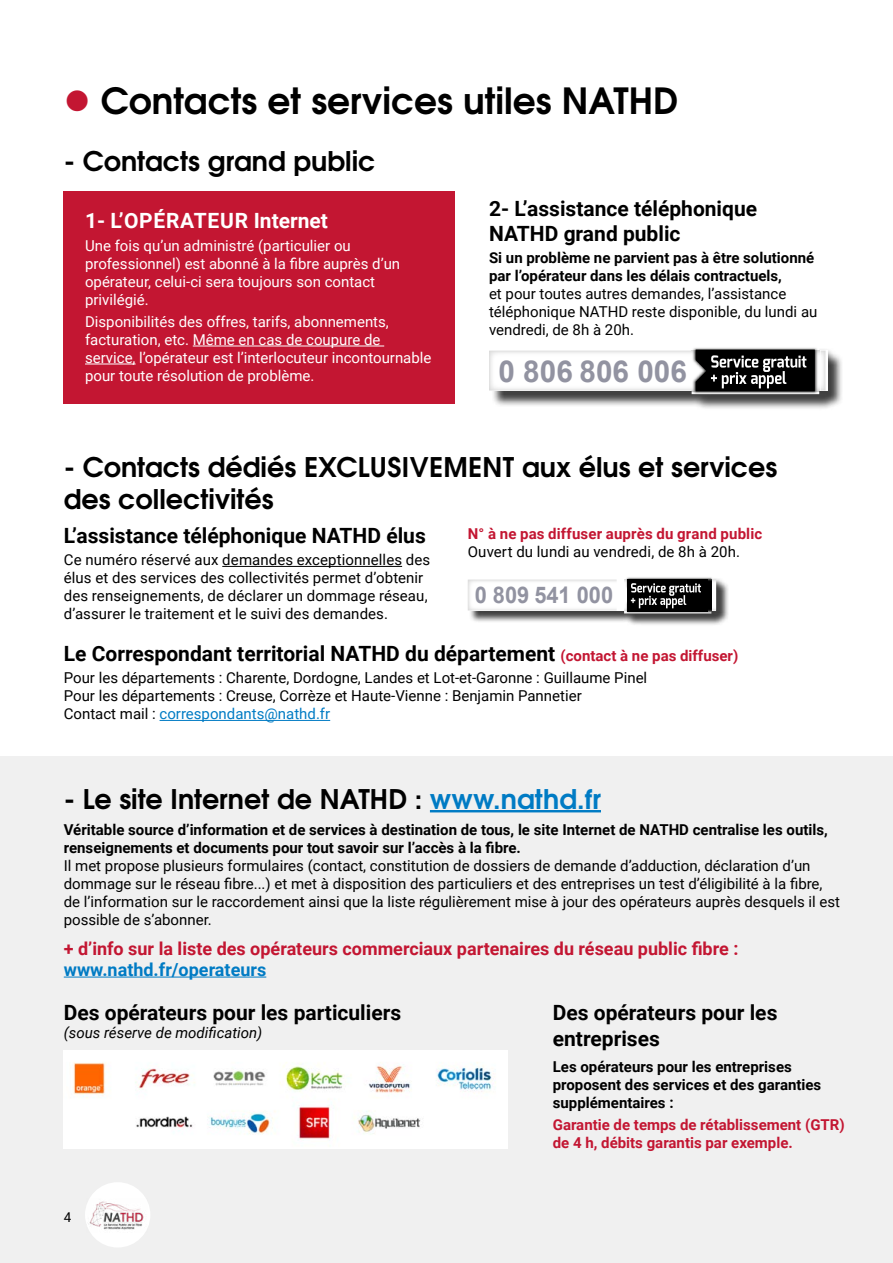
<style>
.page{position:relative;width:893px;height:1263px;background:#fff}
.page>*{position:absolute;margin:0;border:0;box-sizing:border-box;transform-origin:0 0}
.t1{font:700 36px "Te X Gyre Adventor";color:#000}
.t2{font:700 30.15px "Arial";color:#9293a1}
.t3{font:700 27px/32.4px "Te X Gyre Adventor";color:#000}
.t4{font:700 22.95px "Arial";color:#9293a1;scale:.95 1}
.t5{font:700 21px/25.2px "Roboto";color:#000}
.t6{font:700 21px "Roboto";color:#fff}
.t7{font:700 18px "Roboto";color:#c31632}
.t8{font:700 18px "Roboto";color:#007bc4}
.t9{font:15px/18px "Roboto";color:#000}
.t10{font:700 15px/18px "Roboto";color:#000}
.t11{font:15px/18px "Roboto";color:#fff}
.t12{font:700 15px/18px "Roboto";color:#c31632}
.t13{font:italic 15px "Roboto";color:#000}
.t14{font:13.5px "Roboto";color:#000}
.s1{color:#c31632}
.s2{font-size:15px;color:#c31632}
.s3{color:#007bc4}
</style>
<div class="page">
<div style="left:64px;top:191px;width:391px;height:213px;background:#c31632"></div>
<hr style="left:193px;top:346px;width:191px;height:1px;background:#fff">
<hr style="left:85px;top:364px;width:51px;height:1px;background:#fff">
<hr style="left:892px;top:0;width:1px;height:1263px;background:#f0f0f0">
<div style="left:0;top:757px;width:893px;height:506px;background:#f0f0f0"></div>
<img style="left:64px;top:1050px;width:444px;height:98px">
<hr style="left:430px;top:810px;width:171px;height:2px;background:#007bc4">
<hr style="left:64px;top:977px;width:202px;height:1px;background:#007bc4">
<div style="left:491px;top:348px;width:352px;height:63px;background:#000;opacity:.75"></div>
<img style="left:489px;top:351px;width:337px;height:40px">
<img style="left:692px;top:348px;width:127px;height:46px">
<img style="left:692px;top:351px;width:127px;height:40px">
<svg style="left:696px;top:350px;width:119px;height:41px;background:#323232"></svg>
<hr style="left:222px;top:566px;width:180px;height:1px;background:#000">
<div style="left:469px;top:577px;width:260px;height:50px;background:#000;opacity:.75"></div>
<img style="left:468px;top:580px;width:248px;height:30px">
<img style="left:624px;top:577px;width:87px;height:36px">
<img style="left:624px;top:580px;width:87px;height:30px">
<div style="left:627px;top:579px;width:81px;height:32px;background:#000"></div>
<svg style="left:631px;top:583px;width:70px;height:25px"></svg>
<hr style="left:160px;top:720px;width:170px;height:1px;background:#007bc4">
<div style="left:85px;top:1182px;width:65px;height:65px;background:#fff;border-radius:50%"></div>
<img style="left:89px;top:1201px;width:58px;height:29px">
<h1 class="t1" style="left:64px;top:70px;width:616px"><span class="s1">●</span> Contacts et services utiles NATHD</h1>
<h3 class="t3" style="left:64px;top:142px;width:313px">- Contacts grand public</h3>
<h3 class="t6" style="left:85px;top:206px;width:244px">1- L’OPÉRATEUR Internet</h3>
<p class="t11" style="left:85px;top:236px;width:317px">Une fois qu’un administré (particulier ou professionnel) est abonné à la fibre auprès d’un opérateur, celui-ci sera toujours son contact privilégié.</p>
<p class="t11" style="left:85px;top:312px;width:348px">Disponibilités des offres, tarifs, abonnements, facturation, etc. Même en cas de coupure de service, l’opérateur est l’interlocuteur incontournable pour toute résolution de problème.</p>
<h3 class="t5" style="left:489px;top:195px;width:270px">2- L’assistance téléphonique<br>NATHD grand public</h3>
<p class="t10" style="left:489px;top:248px;width:327px">Si un problème ne parvient pas à être solutionné par l’opérateur dans les délais contractuels,</p>
<p class="t9" style="left:489px;top:284px;width:330px">et pour toutes autres demandes, l’assistance téléphonique NATHD reste disponible, du lundi au vendredi, de 8h à 20h.</p>
<h2 class="t2" style="left:498px;top:350px;width:190px">0 806 806 006</h2>
<h3 class="t3" style="left:64px;top:448px;width:715px">- Contacts dédiés EXCLUSIVEMENT aux élus et services des collectivités</h3>
<h3 class="t5" style="left:64px;top:522px;width:364px">L’assistance téléphonique NATHD élus</h3>
<p class="t9" style="left:64px;top:550px;width:368px">Ce numéro réservé aux demandes exceptionnelles des élus et des services des collectivités permet d’obtenir des renseignements, de déclarer un dommage réseau, d’assurer le traitement et le suivi des demandes.</p>
<p class="t12" style="left:468px;top:524px;width:296px">N° à ne pas diffuser auprès du grand public</p>
<p class="t9" style="left:468px;top:542px;width:274px">Ouvert du lundi au vendredi, de 8h à 20h.</p>
<h3 class="t4" style="left:475px;top:579px;width:147px">0 809 541 000</h3>
<h3 class="t5" style="left:64px;top:640px;width:676px">Le Correspondant territorial NATHD du département <span class="s2">(contact à ne pas diffuser)</span></h3>
<p class="t9" style="left:64px;top:668px;width:585px">Pour les départements : Charente, Dordogne, Landes et Lot-et-Garonne : Guillaume Pinel<br>Pour les départements : Creuse, Corrèze et Haute-Vienne : Benjamin Pannetier<br>Contact mail : <span class="s3">correspondants@nathd.fr</span></p>
<h3 class="t3" style="left:64px;top:780px;width:539px">- Le site Internet de NATHD : <span class="s3">www.nathd.fr</span></h3>
<p class="t10" style="left:64px;top:820px;width:765px">Véritable source d’information et de services à destination de tous, le site Internet de NATHD centralise les outils, renseignements et documents pour tout savoir sur l’accès à la fibre.</p>
<p class="t9" style="left:64px;top:856px;width:778px">Il met propose plusieurs formulaires (contact, constitution de dossiers de demande d’adduction, déclaration d’un dommage sur le réseau fibre...) et met à disposition des particuliers et des entreprises un test d’éligibilité à la fibre, de l’information sur le raccordement ainsi que la liste régulièrement mise à jour des opérateurs auprès desquels il est possible de s’abonner.</p>
<p class="t7" style="left:64px;top:936px;width:676px">+ d’info sur la liste des opérateurs commerciaux partenaires du réseau public fibre :</p>
<p class="t8" style="left:64px;top:957px;width:204px">www.nathd.fr/operateurs</p>
<h3 class="t5" style="left:64px;top:999px;width:339px">Des opérateurs pour les particuliers</h3>
<p class="t13" style="left:64px;top:1022px;width:200px">(sous réserve de modification)</p>
<p class="t14" style="left:64px;top:1208px;width:9px">4</p>
<h3 class="t5" style="left:553px;top:999px;width:226px">Des opérateurs pour les entreprises</h3>
<p class="t10" style="left:553px;top:1057px;width:270px">Les opérateurs pour les entreprises proposent des services et des garanties supplémentaires :</p>
<p class="t12" style="left:553px;top:1115px;width:293px">Garantie de temps de rétablissement (GTR) de 4 h, débits garantis par exemple.</p>
</div>
